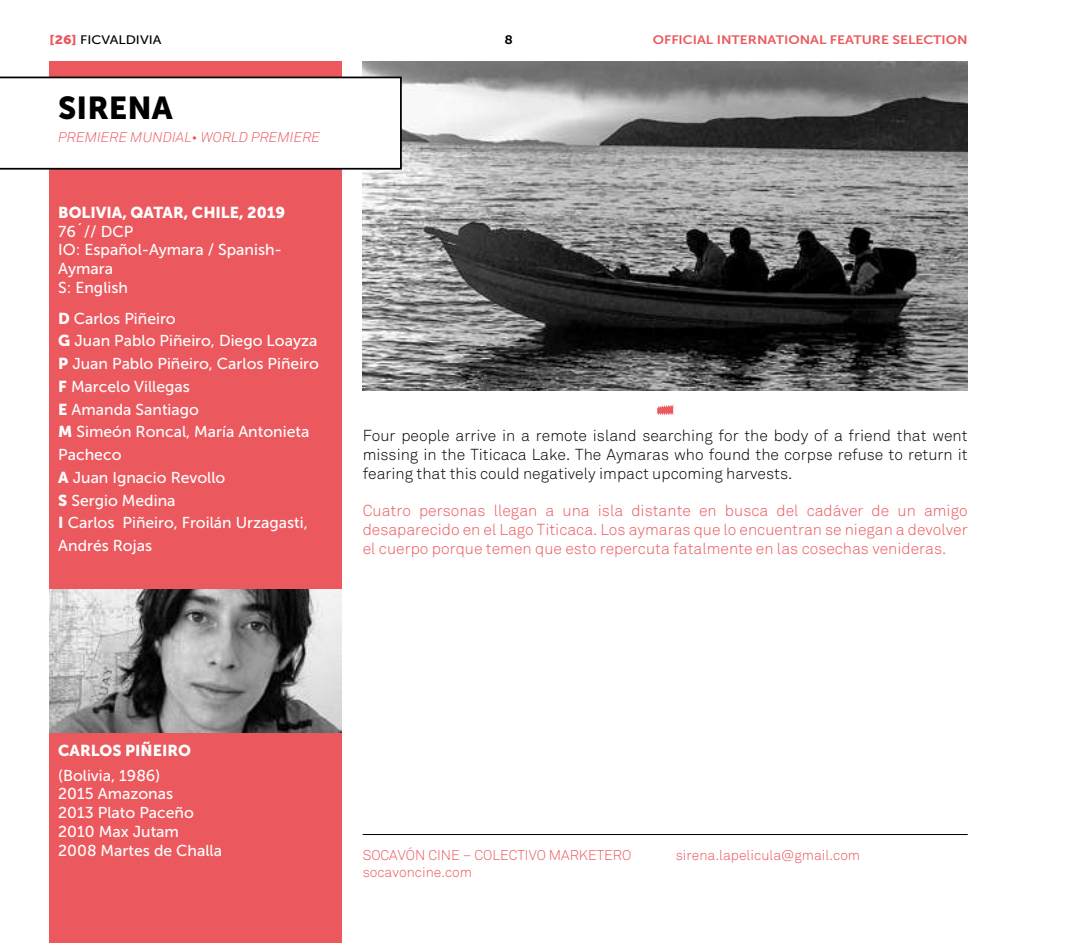
<style>
.page{position:relative;width:1067px;height:943px;background:#fff}
.page>*{position:absolute;margin:0;border:0;box-sizing:border-box;transform-origin:0 0}
.t1{font:31.5px "Museo Sans 900";color:#000}
.t2{font:15.75px/22.8px "Museo Sans 500";color:#fff}
.t3{font:300 15.75px/18.9px "Akkurat";color:#eb595e;text-align:justify}
.t4{font:300 15.75px/18.9px "Akkurat";color:#000;text-align:justify}
.t5{font:15.75px "Museo Sans 900";color:#fff}
.t6{font:300 14px/16.8px "Akkurat";color:#eb595e}
.t7{font:italic 300 14px "Akkurat";color:#eb595e}
.t8{font:12.25px "Museo Sans 700";color:#eb595e;scale:1.13 1}
.t9{font:12.25px "Museo Sans 500";color:#000;scale:1.13 1}
.t10{font:12.25px "Museo Sans 700";color:#000;scale:1.13 1}
.s1{font-family:"Museo Sans 900";color:#eb595e}
.s2{font-family:"Museo Sans 900"}
</style>
<div class="page">
<img style="left:363px;top:61px;width:604px;height:330px">
<div style="left:50px;top:61px;width:292px;height:882px;background:#eb595e"></div>
<div style="left:0;top:77px;width:401px;height:92px;background:#fff"></div>
<div style="left:0;top:77px;width:402px;height:93px;border:2px solid #000"></div>
<hr style="left:363px;top:834px;width:604px;height:1px;background:#000">
<img style="left:50px;top:589px;width:292px;height:143px">
<svg style="left:657px;top:404px;width:16px;height:11px"></svg>
<p class="t9" style="left:50px;top:33px;width:100px"><span class="s1">[26]</span> FICVALDIVIA</p>
<p class="t10" style="left:504px;top:33px;width:9px">8</p>
<h1 class="t1" style="left:58px;top:90px;width:116px">SIRENA</h1>
<p class="t7" style="left:58px;top:128px;width:263px">PREMIERE MUNDIAL• WORLD PREMIERE</p>
<p class="t5" style="left:58px;top:203px;width:228px">BOLIVIA, QATAR, CHILE, 2019</p>
<p class="t2" style="left:58px;top:222px;width:225px;line-height:18.9px">76´// DCP<br>IO: Español-Aymara / Spanish-<br>Aymara<br>S: English</p>
<p class="t8" style="left:652px;top:33px;width:280px">OFFICIAL INTERNATIONAL FEATURE SELECTION</p>
<p class="t2" style="left:58px;top:307px;width:262px"><span class="s2">D</span> Carlos Piñeiro<br><span class="s2">G</span> Juan Pablo Piñeiro, Diego Loayza<br><span class="s2">P</span> Juan Pablo Piñeiro, Carlos Piñeiro<br><span class="s2">F</span> Marcelo Villegas<br><span class="s2">E</span> Amanda Santiago<br><span class="s2">M</span> Simeón Roncal, María Antonieta<br>Pacheco<br><span class="s2">A</span> Juan Ignacio Revollo<br><span class="s2">S</span> Sergio Medina<br><span class="s2">I</span> Carlos Piñeiro, Froilán Urzagasti,<br>Andrés Rojas</p>
<p class="t4" style="left:363px;top:426px;width:606px">Four people arrive in a remote island searching for the body of a friend that went missing in the Titicaca Lake. The Aymaras who found the corpse refuse to return it fearing that this could negatively impact upcoming harvests.</p>
<p class="t3" style="left:363px;top:501px;width:606px">Cuatro personas llegan a una isla distante en busca del cadáver de un amigo desaparecido en el Lago Titicaca. Los aymaras que lo encuentran se niegan a devolver el cuerpo porque temen que esto repercuta fatalmente en las cosechas venideras.</p>
<p class="t5" style="left:58px;top:741px;width:134px">CARLOS PIÑEIRO</p>
<p class="t2" style="left:58px;top:765px;width:165px;line-height:18.9px">(Bolivia, 1986)<br>2015 Amazonas<br>2013 Plato Paceño<br>2010 Max Jutam<br>2008 Martes de Challa</p>
<p class="t6" style="left:363px;top:846px;width:270px">SOCAVÓN CINE – COLECTIVO MARKETERO socavoncine.com</p>
<p class="t6" style="left:675px;top:846px;width:186px">sirena.lapelicula@gmail.com</p>
</div>
